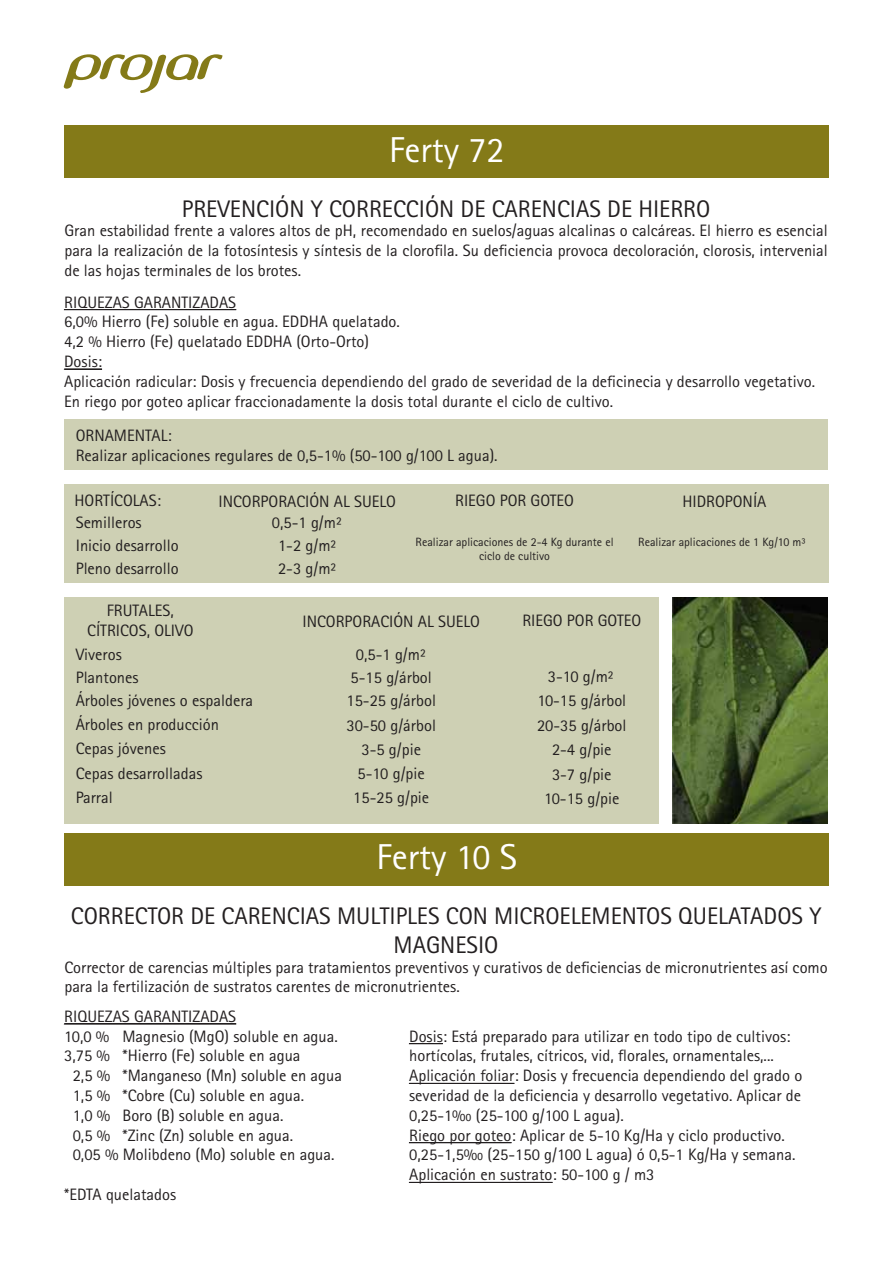
<style>
.page{position:relative;width:893px;height:1263px;background:#fff}
.page>*{position:absolute;margin:0;border:0;box-sizing:border-box;transform-origin:0 0}
.t1{font:36px "Rotis Sans Serif Std";color:#fff}
.t2{font:24px/28.8px "Rotis Sans Serif Std";color:#231f20;text-align:center}
.t3{font:16.5px/19.8px "Rotis Sans Serif Std";color:#231f20}
.t4{font:12px/14.4px "Rotis Sans Serif Std";color:#231f20;text-align:center}
</style>
<div class="page">
<div style="left:64px;top:419px;width:764px;height:51px;background:#ced0b4"></div>
<svg style="left:64px;top:54px;width:159px;height:39px"></svg>
<div style="left:64px;top:126px;width:765px;height:52px;background:#847a18"></div>
<svg style="left:64px;top:309px;width:172px;height:1px"></svg>
<svg style="left:64px;top:369px;width:38px;height:1px"></svg>
<div style="left:64px;top:833px;width:765px;height:52px;background:#847a18"></div>
<svg style="left:64px;top:1023px;width:172px;height:1px"></svg>
<div style="left:64px;top:484px;width:765px;height:99px;background:#ced0b4"></div>
<div style="left:64px;top:597px;width:595px;height:227px;background:#ced0b4"></div>
<img style="left:673px;top:597px;width:155px;height:227px">
<svg style="left:409px;top:1043px;width:34px;height:1px"></svg>
<svg style="left:409px;top:1083px;width:105px;height:1px"></svg>
<svg style="left:409px;top:1142px;width:102px;height:1px"></svg>
<svg style="left:409px;top:1182px;width:143px;height:1px"></svg>
<h1 class="t1" style="left:389px;top:128px;width:117px">Ferty 72</h1>
<h2 class="t2" style="left:182px;top:194px;width:530px">PREVENCIÓN Y CORRECCIÓN DE CARENCIAS DE HIERRO</h2>
<p class="t3" style="left:64px;top:221px;width:765px;text-align:justify">Gran estabilidad frente a valores altos de pH, recomendado en suelos/aguas alcalinas o calcáreas. El hierro es esencial para la realización de la fotosíntesis y síntesis de la clorofila. Su deficiencia provoca decoloración, clorosis, intervenial de las hojas terminales de los brotes.</p>
<p class="t3" style="left:64px;top:292px;width:752px">RIQUEZAS GARANTIZADAS<br>6,0% Hierro (Fe) soluble en agua. EDDHA quelatado.<br>4,2 % Hierro (Fe) quelatado EDDHA (Orto-Orto)<br>Dosis:<br>Aplicación radicular: Dosis y frecuencia dependiendo del grado de severidad de la deficinecia y desarrollo vegetativo.<br>En riego por goteo aplicar fraccionadamente la dosis total durante el ciclo de cultivo.</p>
<p class="t3" style="left:76px;top:425px;width:423px">ORNAMENTAL:<br>Realizar aplicaciones regulares de 0,5-1% (50-100 g/100 L agua).</p>
<p class="t3" style="left:75px;top:489px;width:106px;line-height:22.6px">HORTÍCOLAS:<br>Semilleros<br>Inicio desarrollo<br>Pleno desarrollo</p>
<p class="t3" style="left:218px;top:491px;width:179px">INCORPORACIÓN AL SUELO</p>
<p class="t3" style="left:455px;top:491px;width:120px">RIEGO POR GOTEO</p>
<p class="t3" style="left:682px;top:491px;width:86px">HIDROPONÍA</p>
<p class="t3" style="left:272px;top:511px;width:71px;line-height:23px;text-align:center">0,5-1 g/m²<br>1-2 g/m²<br>2-3 g/m²</p>
<p class="t4" style="left:416px;top:534px;width:199px">Realizar aplicaciones de 2-4 Kg durante el ciclo de cultivo</p>
<p class="t4" style="left:638px;top:534px;width:169px">Realizar aplicaciones de 1 Kg/10 m³</p>
<p class="t3" style="left:87px;top:601px;width:108px;text-align:center">FRUTALES,<br>CÍTRICOS, OLIVO</p>
<p class="t3" style="left:76px;top:643px;width:179px;line-height:23.1px">Viveros<br>Plantones<br>Árboles jóvenes o espaldera</p>
<p class="t3" style="left:302px;top:611px;width:179px">INCORPORACIÓN AL SUELO</p>
<p class="t3" style="left:522px;top:611px;width:120px">RIEGO POR GOTEO</p>
<p class="t3" style="left:346px;top:643px;width:91px;line-height:23px;text-align:center">0,5-1 g/m²<br>5-15 g/árbol<br>15-25 g/árbol</p>
<p class="t3" style="left:548px;top:666px;width:67px">3-10 g/m²</p>
<p class="t3" style="left:537px;top:687px;width:91px;line-height:25.5px">10-15 g/árbol<br>20-35 g/árbol</p>
<p class="t3" style="left:76px;top:715px;width:145px">Árboles en producción</p>
<p class="t3" style="left:346px;top:715px;width:91px">30-50 g/árbol</p>
<p class="t3" style="left:76px;top:739px;width:92px">Cepas jóvenes</p>
<p class="t3" style="left:361px;top:739px;width:61px">3-5 g/pie</p>
<p class="t3" style="left:552px;top:740px;width:61px">2-4 g/pie</p>
<p class="t3" style="left:76px;top:761px;width:128px;line-height:24px">Cepas desarrolladas<br>Parral</p>
<p class="t3" style="left:358px;top:763px;width:69px">5-10 g/pie</p>
<p class="t3" style="left:552px;top:764px;width:61px">3-7 g/pie</p>
<p class="t3" style="left:353px;top:788px;width:78px">15-25 g/pie</p>
<p class="t3" style="left:544px;top:788px;width:77px">10-15 g/pie</p>
<h1 class="t1" style="left:376px;top:835px;width:142px">Ferty 10 S</h1>
<h2 class="t2" style="left:71px;top:901px;width:752px">CORRECTOR DE CARENCIAS MULTIPLES CON MICROELEMENTOS QUELATADOS Y<br>MAGNESIO</h2>
<p class="t3" style="left:64px;top:957px;width:765px">Corrector de carencias múltiples para tratamientos preventivos y curativos de deficiencias de micronutrientes así como para la fertilización de sustratos carentes de micronutrientes.</p>
<p class="t3" style="left:64px;top:1006px;width:174px">RIQUEZAS GARANTIZADAS</p>
<p class="t3" style="left:64px;top:1026px;width:275px">10,0 % Magnesio (MgO) soluble en agua.</p>
<p class="t3" style="left:64px;top:1046px;width:238px">3,75 % *Hierro (Fe) soluble en agua</p>
<p class="t3" style="left:73px;top:1066px;width:271px">2,5 % *Manganeso (Mn) soluble en agua</p>
<p class="t3" style="left:73px;top:1085px;width:233px">1,5 % *Cobre (Cu) soluble en agua.</p>
<p class="t3" style="left:73px;top:1105px;width:212px">1,0 % Boro (B) soluble en agua.</p>
<p class="t3" style="left:73px;top:1125px;width:222px">0,5 % *Zinc (Zn) soluble en agua.</p>
<p class="t3" style="left:73px;top:1145px;width:263px">0,05 % Molibdeno (Mo) soluble en agua.</p>
<p class="t3" style="left:64px;top:1184px;width:114px">*EDTA quelatados</p>
<p class="t3" style="left:409px;top:1026px;width:395px">Dosis: Está preparado para utilizar en todo tipo de cultivos: hortícolas, frutales, cítricos, vid, florales, ornamentales,...<br>Aplicación foliar: Dosis y frecuencia dependiendo del grado o severidad de la deficiencia y desarrollo vegetativo. Aplicar de 0,25-1‰ (25-100 g/100 L agua).<br>Riego por goteo: Aplicar de 5-10 Kg/Ha y ciclo productivo.<br>0,25-1,5‰ (25-150 g/100 L agua) ó 0,5-1 Kg/Ha y semana.<br>Aplicación en sustrato: 50-100 g / m3</p>
</div>
